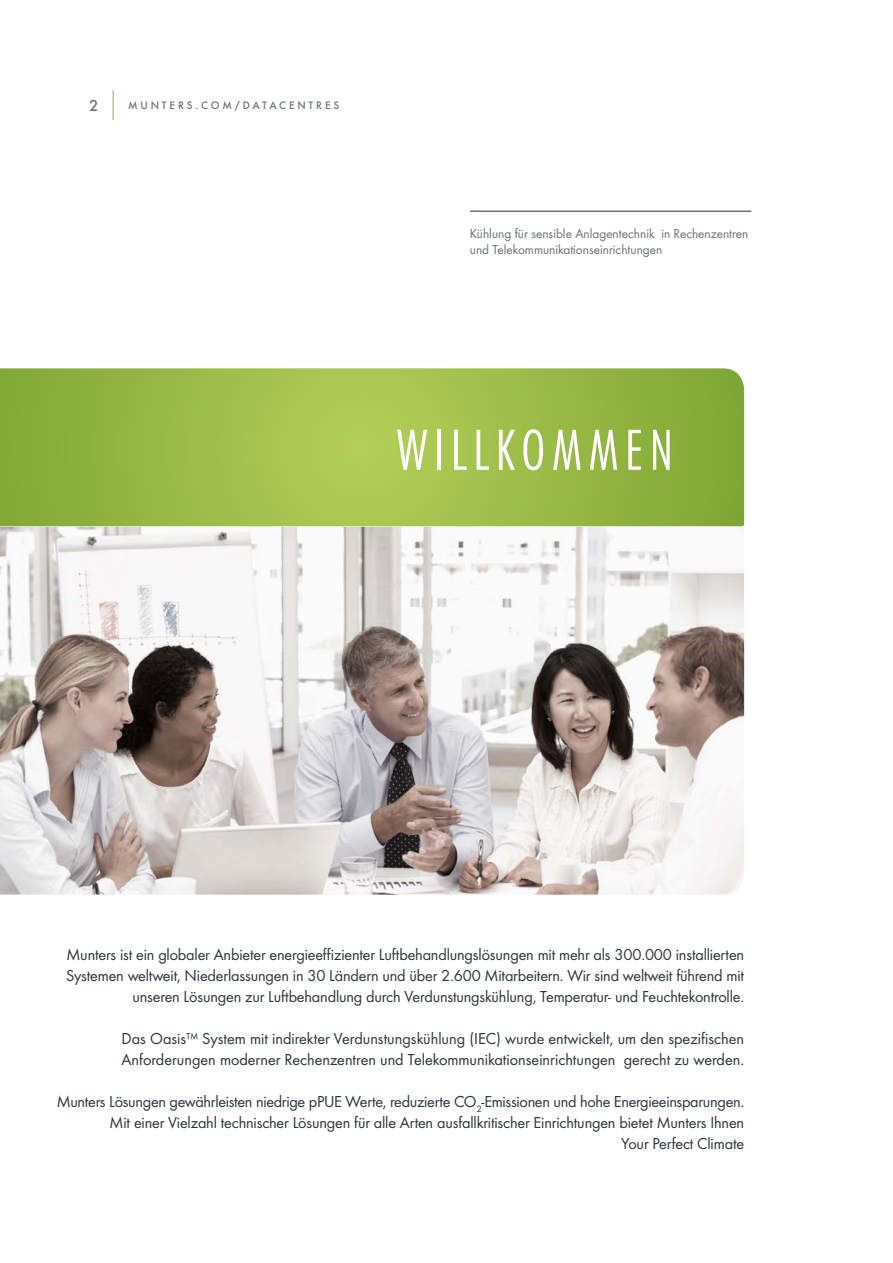
<style>
.page{position:relative;width:893px;height:1263px;background:#fff}
.page>*{position:absolute;margin:0;border:0;box-sizing:border-box;transform-origin:0 0}
.t1{font:300 60px "Futura Con";letter-spacing:.11em;color:#fff}
.Text{font:16.5px/21px "Futura Boo";letter-spacing:-.01em;color:#2d373b;text-align:right}
.Website_address___pa{font:500 16.5px "Futura";color:#67747a}
.Picture_text{font:13.5px/16.5px "Futura Boo";color:#67747a}
.Website_address_smal{font:500 11.25px "Futura";letter-spacing:.25em;color:#67747a}
</style>
<div class="page">
<img style="left:0;top:527px;width:744px;height:368px">
<svg style="left:0;top:368px;width:744px;height:158px;background:#99ba46"></svg>
<svg style="left:113px;top:91px;width:1px;height:29px"></svg>
<hr style="left:471px;top:210px;width:280px;height:2px;background:#67747a">
<p class="Website_address___pa" style="left:89px;top:96px;width:11px">2</p>
<p class="Website_address_smal" style="left:128px;top:99px;width:213px">MUNTERS.COM/DATACENTRES</p>
<p class="Picture_text" style="left:470px;top:225px;width:280px">Kühlung für sensible Anlagentechnik in Rechenzentren und Telekommunikationseinrichtungen</p>
<p class="t1" style="left:397px;top:415px;width:277px">WILLKOMMEN</p>
<p class="Text" style="left:66px;top:943px;width:680px">Munters ist ein globaler Anbieter energieeffizienter Luftbehandlungslösungen mit mehr als 300.000 installierten<br>Systemen weltweit, Niederlassungen in 30 Ländern und über 2.600 Mitarbeitern. Wir sind weltweit führend mit unseren Lösungen zur Luftbehandlung durch Verdunstungskühlung, Temperatur- und Feuchtekontrolle.</p>
<p class="Text" style="left:122px;top:1027px;width:624px;text-align:left">Das Oasis™ System mit indirekter Verdunstungskühlung (IEC) wurde entwickelt, um den spezifischen<br>Anforderungen moderner Rechenzentren und Telekommunikationseinrichtungen gerecht zu werden.</p>
<p class="Text" style="left:57px;top:1090px;width:689px">Munters Lösungen gewährleisten niedrige pPUE Werte, reduzierte CO<sub>2</sub>-Emissionen und hohe Energieeinsparungen.<br>Mit einer Vielzahl technischer Lösungen für alle Arten ausfallkritischer Einrichtungen bietet Munters Ihnen</p>
<p class="Text" style="left:621px;top:1132px;width:125px">Your Perfect Climate</p>
</div>
